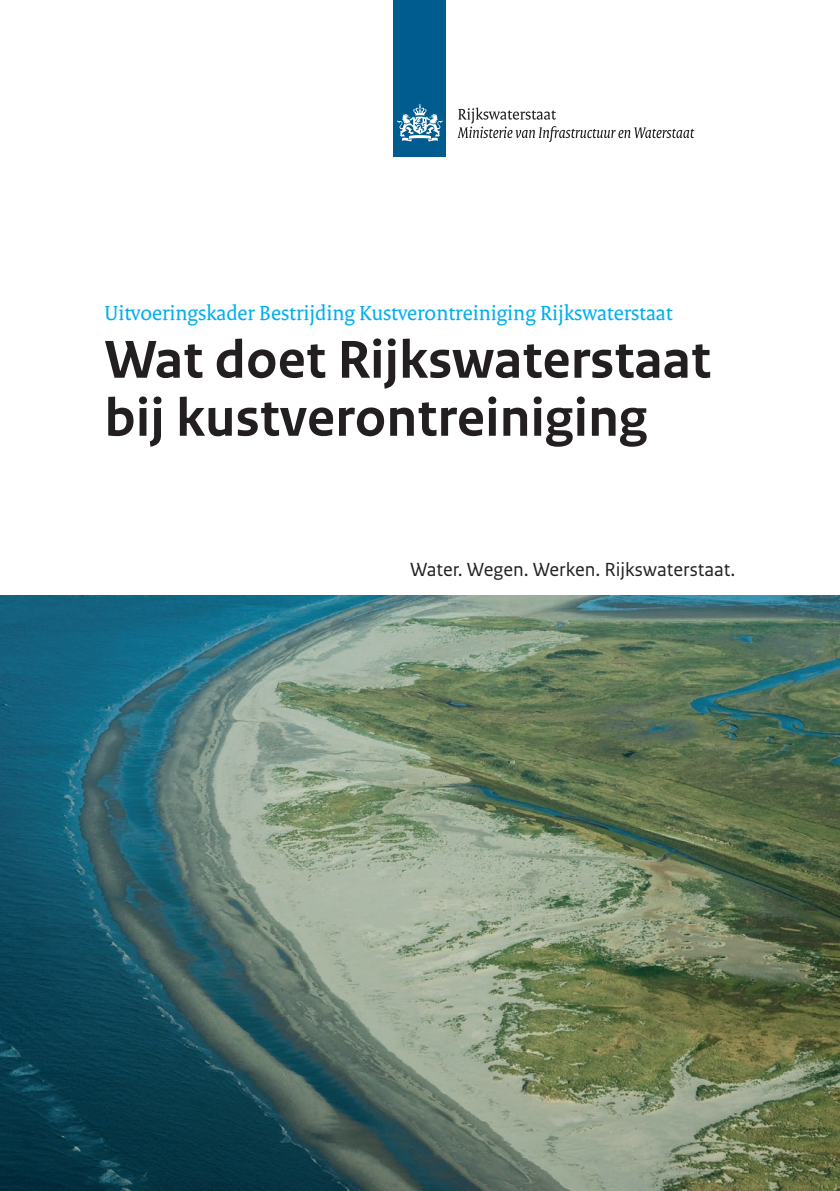
<style>
.page{position:relative;width:840px;height:1191px;background:#fff}
.page>*{position:absolute;margin:0;border:0;box-sizing:border-box;transform-origin:0 0}
.t1{font:700 56px/58px "Rijksoverheid Sans Text";color:#231f20}
.t2{font:22px "Rijksoverheid Serif";color:#00aeef}
.t3{font:20px "Rijksoverheid Sans Text";color:#231f20}
</style>
<div class="page">
<div style="left:393px;top:0;width:53px;height:156px;background:#005b8f"></div>
<svg style="left:397px;top:104px;width:45px;height:38px"></svg>
<svg style="left:457px;top:108px;width:237px;height:34px"></svg>
<img style="left:0;top:595px;width:839px;height:596px">
<p class="t2" style="left:104px;top:299px;width:569px">Uitvoeringskader Bestrijding Kustverontreiniging Rijkswaterstaat</p>
<h1 class="t1" style="left:104px;top:331px;width:607px">Wat doet Rijkswaterstaat bij kustverontreiniging</h1>
<p class="t3" style="left:410px;top:558px;width:326px">Water. Wegen. Werken. Rijkswaterstaat.</p>
</div>
